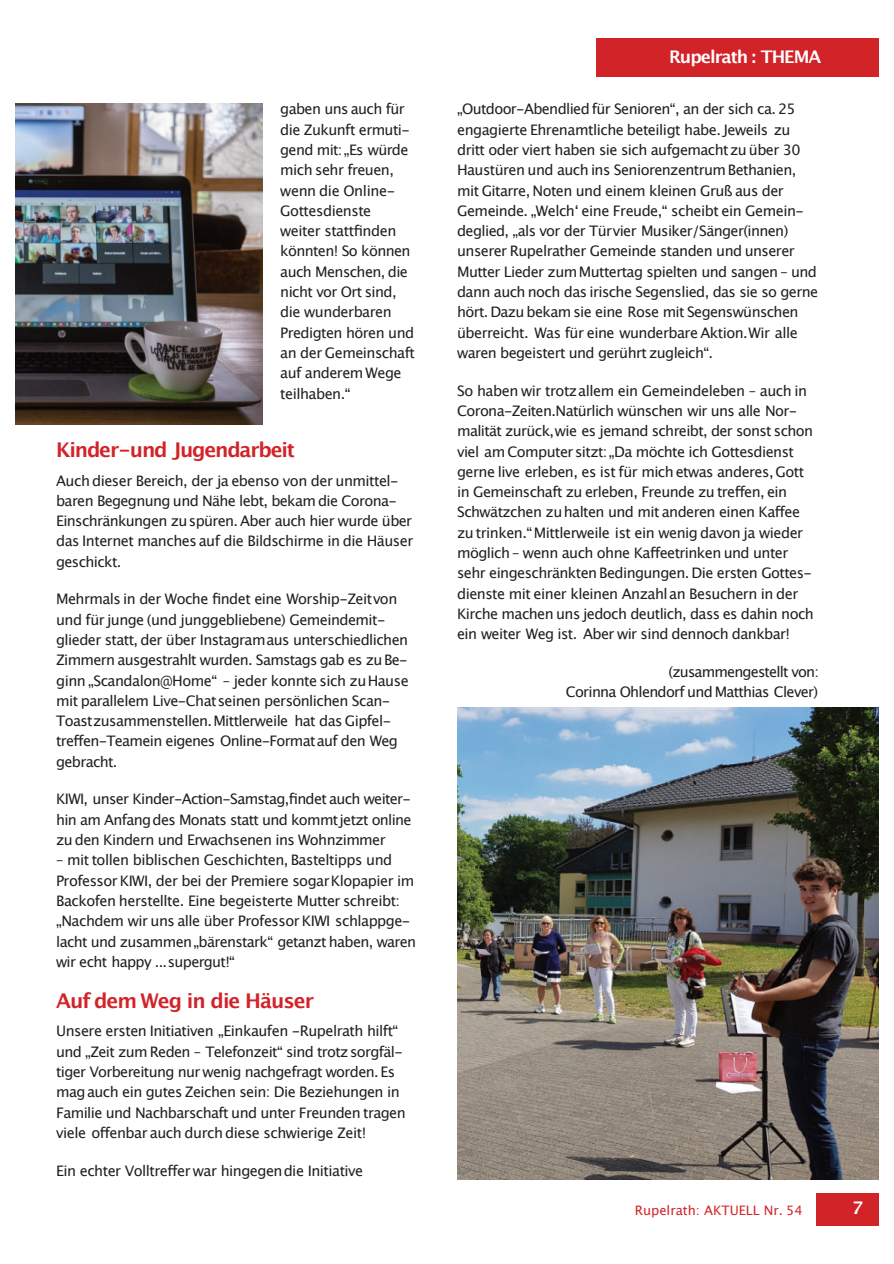
<style>
.page{position:relative;width:894px;height:1264px;background:#fff}
.page>*{position:absolute;margin:0;border:0;box-sizing:border-box;transform-origin:0 0}
.t1{font:20.25px "font 0000000024 ad 3 fb 3";letter-spacing:-.06em;color:#d22329}
.t2{font:17.4px "font 0000000024 ad 3 fb 3";letter-spacing:-.06em;color:#fff}
.t3{font:14.55px/20.2px "font 0000000024 ad 3 fb 3";letter-spacing:-.04em;color:#231f20}
.t4{font:13.05px "font 0000000024 ad 3 fb 3";color:#d22329}
</style>
<div class="page">
<div style="left:596px;top:38px;width:282px;height:39px;background:#d22329"></div>
<div style="left:816px;top:1192px;width:62px;height:33px;background:#d22329"></div>
<img style="left:15px;top:104px;width:247px;height:320px">
<img style="left:457px;top:708px;width:421px;height:471px">
<p class="t3" style="left:280px;top:99px;width:136px">gaben uns auch für die Zukunft ermuti&shy;gend mit:„Es würde mich sehr freuen, wenn die Online-<br>Gottesdienste weiter stattfinden könnten! So können auch Menschen, die nicht vor Ort sind, die wunderbaren<br>Predigten hören und an der Gemeinschaft auf anderem Wege teilhaben.“</p>
<h1 class="t1" style="left:56px;top:437px;width:240px">Kinder-und Jugendarbeit</h1>
<p class="t3" style="left:56px;top:470px;width:358px">Auch dieser Bereich, der ja ebenso von der unmittel&shy;baren Begegnung und Nähe lebt, bekam die Corona-Einschränkungen zuspüren. Aber auch hier wurde über das Internet manches auf die Bildschirme in die Häuser geschickt.</p>
<p class="t3" style="left:56px;top:589px;width:354px">Mehrmals in der Woche findet eine Worship-Zeitvon und für junge (und junggebliebene) Gemeindemit&shy;glieder statt, der über Instagramaus unterschiedlichen Zimmern ausgestrahlt wurden. Samstags gab es zu Be&shy;ginn „Scandalon@Home“ – jeder konnte sich zuHause mit parallelem Live-Chatseinen persönlichen Scan-Toastzusammenstellen.Mittlerweile hat das Gipfel&shy;treffen-Teamein eigenes Online-Formatauf den Weg gebracht.</p>
<p class="t3" style="left:56px;top:789px;width:357px;text-align:justify">KIWI, unser Kinder-Action-Samstag,findet auch weiter&shy;hin am Anfangdes Monats statt und kommtjetzt online zu den Kindern und Erwachsenen ins Wohnzimmer</p>
<p class="t3" style="left:56px;top:850px;width:361px">– mit tollen biblischen Geschichten, Basteltipps und Professor KIWI, der bei der Premiere sogarKlopapier im Backofen herstellte. Eine begeisterte Mutter schreibt: „Nachdem wir uns alle über Professor KIWI schlappge&shy;lacht und zusammen„bärenstark“ getanzt haben, waren wir echt happy ...supergut!“</p>
<h1 class="t1" style="left:56px;top:988px;width:259px">Auf dem Weg in die Häuser</h1>
<p class="t3" style="left:56px;top:1021px;width:351px">Unsere ersten Initiativen „Einkaufen -Rupelrath hilft“ und „Zeit zum Reden – Telefonzeit“ sind trotzsorgfäl&shy;tiger Vorbereitung nur wenig nachgefragt worden. Es magauch ein gutes Zeichen sein: Die Beziehungen in Familie und Nachbarschaft und unter Freunden tragen viele offenbar auch durch diese schwierige Zeit!</p>
<p class="t3" style="left:56px;top:1160px;width:308px">Ein echter Volltreffer war hingegendie Initiative</p>
<p class="t2" style="left:668px;top:46px;width:154px">Rupelrath : THEMA</p>
<p class="t3" style="left:457px;top:99px;width:362px">„Outdoor-Abendlied für Senioren“, an der sich ca. 25 engagierte Ehrenamtliche beteiligt habe. Jeweils zu dritt oder viert haben sie sich aufgemachtzu über 30<br>Haustüren und auch ins Seniorenzentrum Bethanien, mit Gitarre, Noten und einem kleinen Gruß aus der Gemeinde. „Welchʻ eine Freude,“ scheibt ein Gemein&shy;deglied, „als vor der Türvier Musiker/Sänger(innen) unserer Rupelrather Gemeinde standen und unserer Mutter Lieder zumMuttertag spielten und sangen – und dann auch noch das irische Segenslied, das sie so gerne hört. Dazu bekam sie eine Rose mit Segenswünschen überreicht. Was für eine wunderbare Aktion.Wir alle waren begeistert und gerührt zugleich“.</p>
<p class="t3" style="left:457px;top:380px;width:358px">So haben wir trotzallem ein Gemeindeleben – auch in Corona-Zeiten.Natürlich wünschen wir uns alle Nor&shy;malität zurück,wie es jemand schreibt, der sonst schon viel am Computer sitzt:„Da möchte ich Gottesdienst gerne live erleben, es ist für mich etwas anderes, Gott in Gemeinschaft zu erleben, Freunde zu treffen, ein Schwätzchen zuhalten und mit anderen einen Kaffee zu trinken.“Mittlerweile ist ein wenig davon ja wieder möglich – wenn auch ohne Kaffeetrinken und unter sehr eingeschränkten Bedingungen. Die ersten Gottes&shy;dienste mit einer kleinen Anzahlan Besuchern in der Kirche machen uns jedoch deutlich, dass es dahin noch ein weiter Weg ist. Aber wir sind dennoch dankbar!</p>
<p class="t3" style="left:565px;top:661px;width:254px;text-align:right">(zusammengestellt von:<br>Corinna Ohlendorf und Matthias Clever)</p>
<p class="t4" style="left:634px;top:1202px;width:169px">Rupelrath: AKTUELL Nr. 54</p>
<p class="t2" style="left:851px;top:1197px;width:13px">7</p>
</div>
